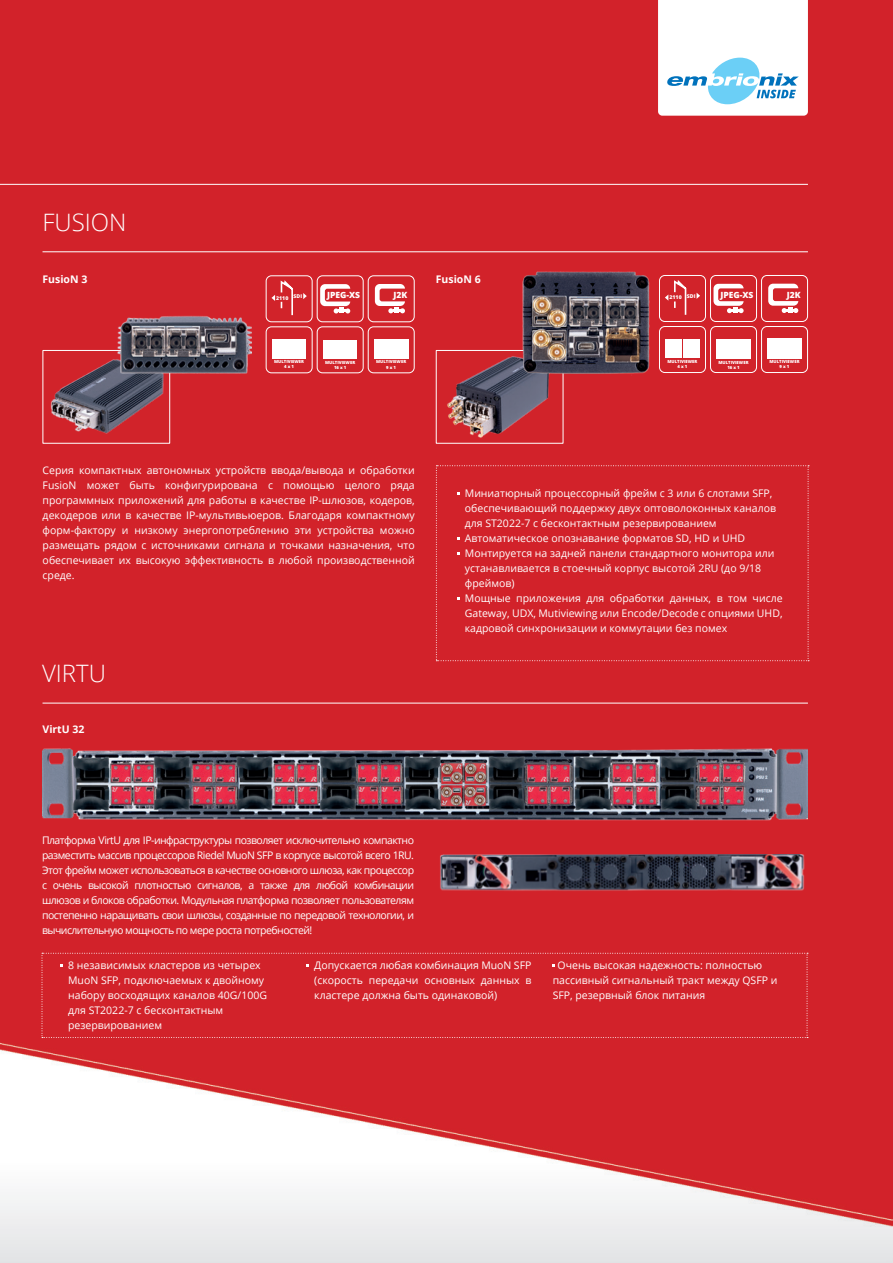
<style>
.page{position:relative;width:893px;height:1263px;background:#fff}
.page>*{position:absolute;margin:0;border:0;box-sizing:border-box;transform-origin:0 0}
.t1{font:300 24px "Open Sans";color:#fff}
.t2{font:10.5px/15px "Open Sans";color:#fff;text-align:justify}
.t3{font:700 10.5px "Open Sans";color:#fff}
.t4{font:800 8.55px "Open Sans";color:#fff}
.t5{font:800 5.25px "Open Sans";color:#fff}
.t6{font:800 4.2px/5.1px "Open Sans";color:#fff;text-align:center}
</style>
<div class="page">
<img style="left:0;top:0;width:893px;height:1263px">
<div style="left:436px;top:465px;width:373px;height:196px;background:#d2222a"></div>
<div style="left:761px;top:275px;width:46px;height:46px;background:#d1232a;border-radius:5px"></div>
<div style="left:761px;top:275px;width:47px;height:47px;border:1px solid #fff;border-radius:5px"></div>
<svg style="left:768px;top:284px;width:30px;height:29px"></svg>
<div style="left:710px;top:275px;width:46px;height:46px;background:#d1232a;border-radius:5px"></div>
<div style="left:710px;top:275px;width:47px;height:47px;border:1px solid #fff;border-radius:5px"></div>
<svg style="left:713px;top:284px;width:31px;height:29px"></svg>
<div style="left:659px;top:275px;width:46px;height:46px;background:#d1232a;border-radius:5px"></div>
<div style="left:659px;top:275px;width:47px;height:47px;border:1px solid #fff;border-radius:5px"></div>
<svg style="left:697px;top:293px;width:3px;height:6px"></svg>
<svg style="left:665px;top:280px;width:22px;height:35px"></svg>
<div style="left:659px;top:326px;width:46px;height:46px;background:#d1232a;border-radius:5px"></div>
<div style="left:659px;top:326px;width:47px;height:47px;border:1px solid #fff;border-radius:5px"></div>
<div style="left:666px;top:339px;width:16px;height:9px;background:#fff"></div>
<div style="left:683px;top:339px;width:16px;height:9px;background:#fff"></div>
<div style="left:666px;top:349px;width:16px;height:9px;background:#fff"></div>
<div style="left:683px;top:349px;width:16px;height:9px;background:#fff"></div>
<div style="left:710px;top:326px;width:46px;height:46px;background:#d1232a;border-radius:5px"></div>
<div style="left:710px;top:326px;width:47px;height:47px;border:1px solid #fff;border-radius:5px"></div>
<svg style="left:717px;top:340px;width:33px;height:4px"></svg>
<div style="left:717px;top:344px;width:8px;height:5px;background:#fff"></div>
<div style="left:725px;top:344px;width:8px;height:5px;background:#fff"></div>
<div style="left:734px;top:344px;width:8px;height:5px;background:#fff"></div>
<div style="left:742px;top:344px;width:8px;height:5px;background:#fff"></div>
<div style="left:717px;top:349px;width:8px;height:5px;background:#fff"></div>
<div style="left:725px;top:349px;width:8px;height:5px;background:#fff"></div>
<div style="left:734px;top:349px;width:8px;height:5px;background:#fff"></div>
<div style="left:742px;top:349px;width:8px;height:5px;background:#fff"></div>
<div style="left:717px;top:354px;width:8px;height:5px;background:#fff"></div>
<div style="left:725px;top:354px;width:8px;height:5px;background:#fff"></div>
<div style="left:734px;top:354px;width:8px;height:5px;background:#fff"></div>
<div style="left:742px;top:354px;width:8px;height:5px;background:#fff"></div>
<div style="left:761px;top:326px;width:46px;height:46px;background:#d1232a;border-radius:5px"></div>
<div style="left:761px;top:326px;width:47px;height:47px;border:1px solid #fff;border-radius:5px"></div>
<div style="left:767px;top:339px;width:11px;height:6px;background:#fff"></div>
<div style="left:779px;top:339px;width:11px;height:6px;background:#fff"></div>
<div style="left:790px;top:339px;width:12px;height:6px;background:#fff"></div>
<div style="left:767px;top:345px;width:11px;height:7px;background:#fff"></div>
<div style="left:779px;top:345px;width:11px;height:7px;background:#fff"></div>
<div style="left:790px;top:345px;width:12px;height:7px;background:#fff"></div>
<div style="left:767px;top:352px;width:11px;height:6px;background:#fff"></div>
<div style="left:779px;top:352px;width:11px;height:6px;background:#fff"></div>
<div style="left:790px;top:352px;width:12px;height:6px;background:#fff"></div>
<img style="left:42px;top:746px;width:766px;height:74px">
<img style="left:438px;top:854px;width:369px;height:38px">
<div style="left:42px;top:953px;width:766px;height:85px;background:#d2222a"></div>
<hr style="left:0;top:184px;width:808px;height:1px;background:#fff">
<div style="left:368px;top:276px;width:46px;height:46px;background:#d1232a;border-radius:5px"></div>
<div style="left:368px;top:275px;width:47px;height:47px;border:1px solid #fff;border-radius:5px"></div>
<svg style="left:375px;top:284px;width:30px;height:29px"></svg>
<div style="left:317px;top:276px;width:46px;height:46px;background:#d1232a;border-radius:5px"></div>
<div style="left:317px;top:275px;width:47px;height:47px;border:1px solid #fff;border-radius:5px"></div>
<svg style="left:320px;top:284px;width:30px;height:29px"></svg>
<div style="left:266px;top:276px;width:46px;height:46px;background:#d1232a;border-radius:5px"></div>
<div style="left:266px;top:275px;width:47px;height:47px;border:1px solid #fff;border-radius:5px"></div>
<svg style="left:303px;top:293px;width:4px;height:6px"></svg>
<svg style="left:272px;top:280px;width:21px;height:36px"></svg>
<div style="left:266px;top:327px;width:46px;height:46px;background:#d1232a;border-radius:5px"></div>
<div style="left:266px;top:326px;width:47px;height:47px;border:1px solid #fff;border-radius:5px"></div>
<div style="left:272px;top:339px;width:17px;height:9px;background:#fff"></div>
<div style="left:289px;top:339px;width:17px;height:9px;background:#fff"></div>
<div style="left:272px;top:349px;width:17px;height:9px;background:#fff"></div>
<div style="left:289px;top:349px;width:17px;height:9px;background:#fff"></div>
<div style="left:317px;top:327px;width:46px;height:46px;background:#d1232a;border-radius:5px"></div>
<div style="left:317px;top:326px;width:47px;height:47px;border:1px solid #fff;border-radius:5px"></div>
<svg style="left:323px;top:340px;width:34px;height:14px"></svg>
<div style="left:323px;top:354px;width:8px;height:5px;background:#fff"></div>
<div style="left:332px;top:354px;width:8px;height:5px;background:#fff"></div>
<div style="left:340px;top:354px;width:8px;height:5px;background:#fff"></div>
<div style="left:349px;top:354px;width:8px;height:5px;background:#fff"></div>
<div style="left:368px;top:327px;width:46px;height:46px;background:#d1232a;border-radius:5px"></div>
<div style="left:368px;top:326px;width:47px;height:47px;border:1px solid #fff;border-radius:5px"></div>
<div style="left:374px;top:339px;width:11px;height:6px;background:#fff"></div>
<div style="left:386px;top:339px;width:11px;height:6px;background:#fff"></div>
<div style="left:397px;top:339px;width:11px;height:6px;background:#fff"></div>
<div style="left:374px;top:346px;width:11px;height:6px;background:#fff"></div>
<div style="left:386px;top:346px;width:11px;height:6px;background:#fff"></div>
<div style="left:397px;top:346px;width:11px;height:6px;background:#fff"></div>
<div style="left:374px;top:352px;width:11px;height:6px;background:#fff"></div>
<div style="left:386px;top:352px;width:11px;height:6px;background:#fff"></div>
<div style="left:397px;top:352px;width:11px;height:6px;background:#fff"></div>
<div style="left:43px;top:350px;width:127px;height:93px;background:#d1232a"></div>
<img style="left:50px;top:359px;width:118px;height:75px">
<div style="left:43px;top:350px;width:127px;height:94px;border:1px solid #fff"></div>
<div style="left:436px;top:350px;width:127px;height:93px;background:#d1232a"></div>
<img style="left:447px;top:356px;width:102px;height:82px">
<div style="left:436px;top:350px;width:127px;height:94px;border:1px solid #fff"></div>
<img style="left:117px;top:316px;width:134px;height:57px">
<img style="left:516px;top:268px;width:137px;height:110px">
<svg style="left:658px;top:0;width:150px;height:116px"></svg>
<hr style="left:43px;top:251px;width:765px;height:1px;background:#fff">
<hr style="left:43px;top:703px;width:765px;height:1px;background:#fff">
<h1 class="t1" style="left:43px;top:206px;width:86px">FUSION</h1>
<p class="t3" style="left:43px;top:272px;width:46px">FusioN 3</p>
<p class="t5" style="left:276px;top:294px;width:27px">2110 SDI</p>
<p class="t4" style="left:327px;top:289px;width:35px">JPEG-XS</p>
<p class="t4" style="left:394px;top:288px;width:15px">J2K</p>
<p class="t6" style="left:274px;top:359px;width:32px">MULTIVIEWER<br>4 x 1</p>
<p class="t6" style="left:325px;top:360px;width:32px">MULTIVIEWER<br>16 x 1</p>
<p class="t6" style="left:376px;top:359px;width:32px">MULTIVIEWER<br>9 x 1</p>
<p class="t3" style="left:436px;top:272px;width:46px">FusioN 6</p>
<p class="t5" style="left:670px;top:293px;width:27px">2110 SDI</p>
<p class="t4" style="left:720px;top:288px;width:35px">JPEG-XS</p>
<p class="t4" style="left:787px;top:288px;width:15px">J2K</p>
<p class="t6" style="left:667px;top:358px;width:32px">MULTIVIEWER<br>4 x 1</p>
<p class="t6" style="left:718px;top:359px;width:32px">MULTIVIEWER<br>16 x 1</p>
<p class="t6" style="left:769px;top:359px;width:32px">MULTIVIEWER<br>9 x 1</p>
<p class="t2" style="left:43px;top:463px;width:374px">Серия компактных автономных устройств ввода/вывода и обработки FusioN может быть конфигурирована с помощью целого ряда программных приложений для работы в качестве IP-шлюзов, кодеров, декодеров или в качестве IP-мультивьюеров. Благодаря компактному форм-фактору и низкому энергопотреблению эти устройства можно размещать рядом с источниками сигнала и точками назначения, что обеспечивает их высокую эффективность в любой производственной среде.</p>
<h1 class="t1" style="left:42px;top:657px;width:65px">VIRTU</h1>
<p class="t3" style="left:43px;top:721px;width:44px">VirtU 32</p>
<p class="t2" style="left:465px;top:485px;width:319px;text-align:left">Миниатюрный процессорный фрейм с 3 или 6 слотами SFP, обеспечивающий поддержку двух оптоволоконных каналов для ST2022-7 с бесконтактным резервированием Автоматическое опознавание форматов SD, HD и UHD Монтируется на задней панели стандартного монитора или устанавливается в стоечный корпус высотой 2RU (до 9/18 фреймов)<br>Мощные приложения для обработки данных, в том числе Gateway, UDX, Mutiviewing или Encode/Decode с опциями UHD, кадровой синхронизации и коммутации без помех</p>
<p class="t2" style="left:42px;top:832px;width:374px">Платформа VirtU для IP-инфраструктуры позволяет исключительно компактно разместить массив процессоров Riedel MuoN SFP в корпусе высотой всего 1RU.<br>Этот фрейм может использоваться в качестве основного шлюза, как процессор с очень высокой плотностью сигналов, а также для любой комбинации шлюзов и блоков обработки. Модульная платформа позволяет пользователям постепенно наращивать свои шлюзы, созданные по передовой технологии, и вычислительную мощность по мере роста потребностей!</p>
<p class="t2" style="left:68px;top:957px;width:200px;text-align:left">8 независимых кластеров из четырех<br>MuoN SFP, подключаемых к двойному набору восходящих каналов 40G/100G для ST2022-7 с бесконтактным резервированием</p>
<p class="t2" style="left:314px;top:957px;width:219px">Допускается любая комбинация MuoN SFP (скорость передачи основных данных в кластере должна быть одинаковой)</p>
<p class="t2" style="left:553px;top:957px;width:226px;text-align:left;text-indent:5px">Очень высокая надежность: полностью пассивный сигнальный тракт между QSFP и<br>SFP, резервный блок питания</p>
</div>
